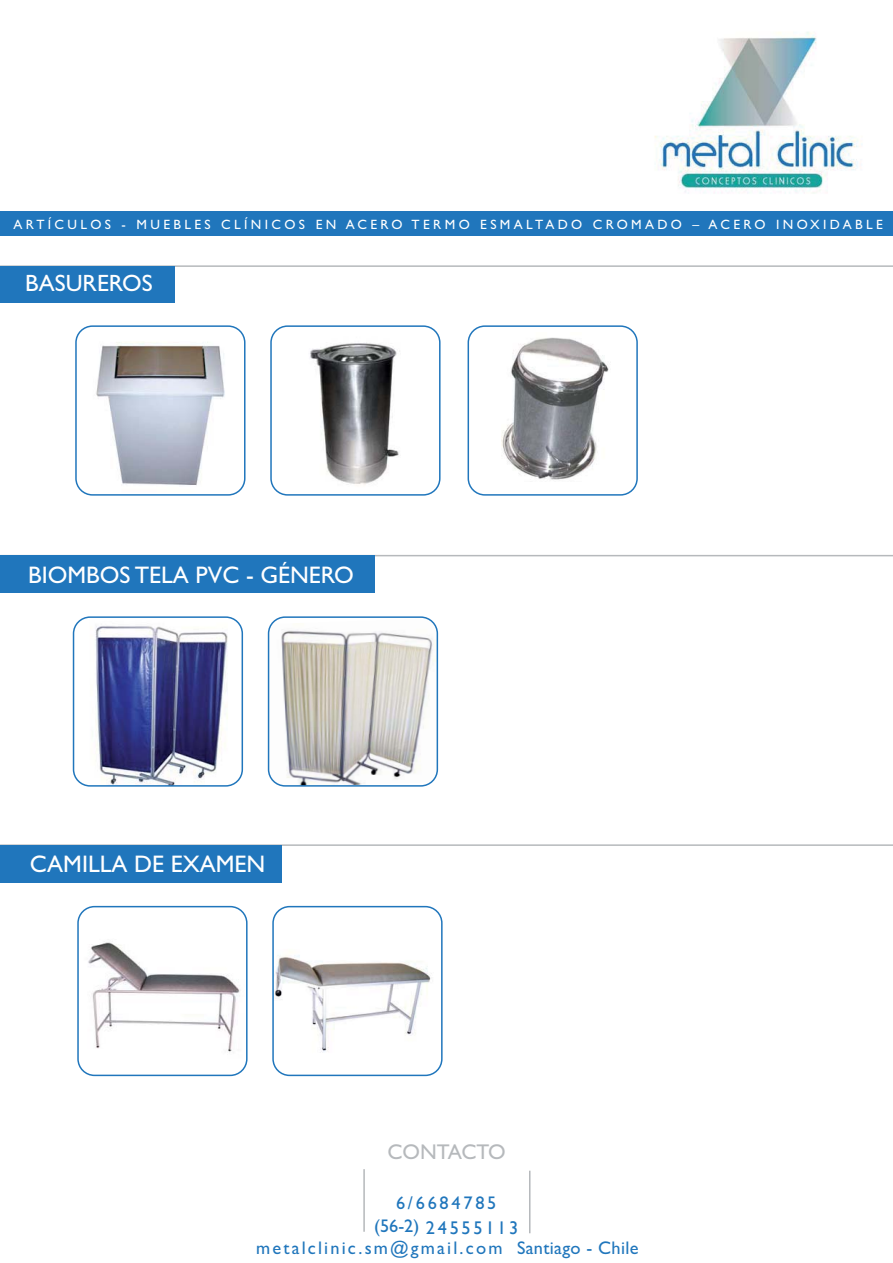
<style>
.page{position:relative;width:893px;height:1263px;background:#fff}
.page>*{position:absolute;margin:0;border:0;box-sizing:border-box;transform-origin:0 0}
.t1{font:24px "Gill Sans";color:#fff}
.t2{font:23.55px "Gill Sans";color:#fff}
.t3{font:21.3px "Gill Sans";color:#b6b9bc}
.t4{font:18.3px "Gill Sans";letter-spacing:.12em;color:#2076bc}
.t5{font:18.3px/24.9px "Gill Sans";letter-spacing:.15em;color:#2076bc;text-align:center}
.t6{font:13.5px "Gill Sans";letter-spacing:.25em;color:#fff}
</style>
<div class="page">
<div style="left:0;top:211px;width:893px;height:25px;background:#2076bc"></div>
<img style="left:654px;top:32px;width:208px;height:161px">
<hr style="left:363px;top:1169px;width:2px;height:63px;background:#b6b9bc">
<hr style="left:529px;top:1171px;width:1px;height:62px;background:#b6b9bc">
<hr style="left:0;top:265px;width:893px;height:2px;background:#b6b9bc">
<img style="left:96px;top:342px;width:129px;height:143px">
<div style="left:75px;top:325px;width:170px;height:171px;border:2px solid #2076bc;border-radius:17px"></div>
<img style="left:274px;top:326px;width:164px;height:169px">
<div style="left:270px;top:325px;width:170px;height:171px;border:2px solid #2076bc;border-radius:16px"></div>
<img style="left:501px;top:337px;width:108px;height:143px">
<div style="left:467px;top:325px;width:171px;height:171px;border:2px solid #2076bc;border-radius:16px"></div>
<img style="left:95px;top:619px;width:138px;height:165px">
<div style="left:73px;top:616px;width:170px;height:171px;border:2px solid #2076bc;border-radius:16px"></div>
<img style="left:269px;top:619px;width:168px;height:165px">
<div style="left:268px;top:616px;width:170px;height:171px;border:2px solid #2076bc;border-radius:16px"></div>
<img style="left:88px;top:942px;width:152px;height:110px">
<div style="left:77px;top:906px;width:171px;height:170px;border:2px solid #2076bc;border-radius:16px"></div>
<img style="left:275px;top:955px;width:156px;height:97px">
<div style="left:272px;top:906px;width:171px;height:170px;border:2px solid #2076bc;border-radius:16px"></div>
<hr style="left:0;top:555px;width:893px;height:1px;background:#b6b9bc">
<hr style="left:0;top:844px;width:893px;height:2px;background:#b6b9bc">
<div style="left:0;top:845px;width:282px;height:38px;background:#2076bc"></div>
<div style="left:0;top:556px;width:375px;height:37px;background:#2076bc"></div>
<div style="left:0;top:266px;width:175px;height:37px;background:#2076bc"></div>
<p class="t6" style="left:14px;top:216px;width:871px">ARTÍCULOS - MUEBLES CLÍNICOS EN ACERO TERMO ESMALTADO CROMADO – ACERO INOXIDABLE</p>
<h2 class="t2" style="left:25px;top:270px;width:129px">BASUREROS</h2>
<h1 class="t1" style="left:28px;top:560px;width:327px">BIOMBOS TELA PVC - GÉNERO</h1>
<h1 class="t1" style="left:30px;top:850px;width:237px">CAMILLA DE EXAMEN</h1>
<h3 class="t3" style="left:387px;top:1139px;width:120px">CONTACTO</h3>
<h3 class="t5" style="left:374px;top:1190px;width:146px">6/6684785 (56-2) 24555113</h3>
<h3 class="t4" style="left:256px;top:1237px;width:384px">metalclinic.sm@gmail.com Santiago - Chile</h3>
</div>
